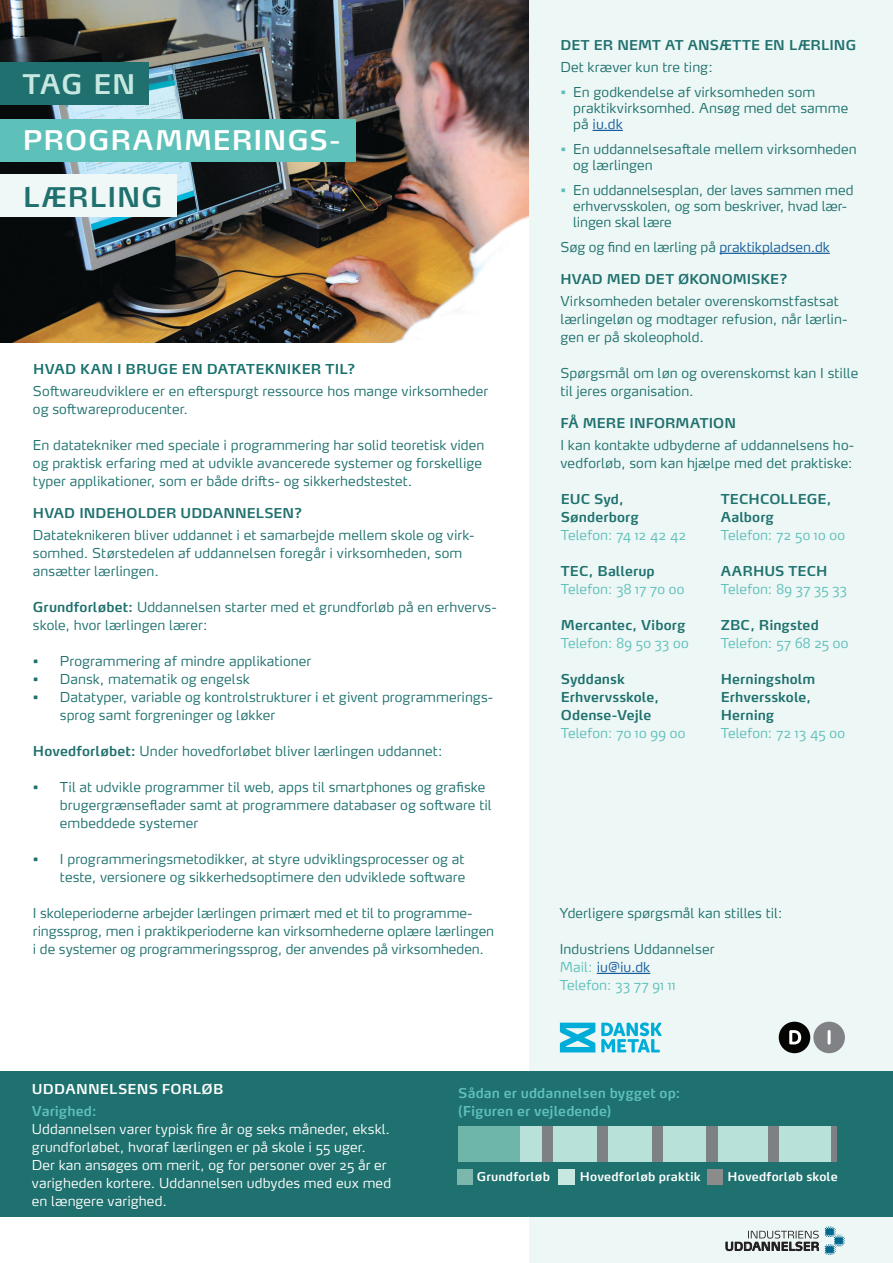
<style>
.page{position:relative;width:893px;height:1263px;background:#fff}
.page>*{position:absolute;margin:0;border:0;box-sizing:border-box;transform-origin:0 0}
.OVERSKRIFT{font:600 27px "Max";letter-spacing:.035em;color:#fff}
.OVERSKRIFT-2{font:600 27px "Max";letter-spacing:.04em;color:#1f706e}
.OVERSKRIFT-3{font:600 27px "Max";color:#c7e7e1}
.BRØDTEKST{font:300 13.5px/18px "Max OT";letter-spacing:.005em;color:#1e716e}
.Under_Mellemrubrik{font:300 13.5px/18px "Max OT";letter-spacing:.005em;color:#fff}
.BRØDTEKST-2{font:600 13.5px/18px "Max OT";letter-spacing:.005em;color:#1e716e}
.BRØDTEKST-3{font:300 13.5px "Max OT";letter-spacing:.01em;color:#5ebfbb}
.MELLEMRUBRIK{font:600 13.5px "Max";letter-spacing:.005em;color:#1f706e}
.Under_Mellemrubrik-2{font:600 13.5px "Max OT";letter-spacing:.005em;color:#5ebfbb}
.MELLEMRUBRIK-2{font:600 13.5px "Max OT";letter-spacing:.015em;color:#17716d}
.MELLEMRUBRIK-3{font:600 13.5px "Max OT";letter-spacing:.015em;color:#fff}
.t1{font:600 12px "Max OT";letter-spacing:.015em;color:#fff}
.s1{font-weight:600;color:#1f706e}
.s2{color:#5ebfbb}
.s3{color:#175d9e}
.s4{font-weight:600;color:#5ebfbb}
</style>
<div class="page">
<div style="left:529px;top:0;width:364px;height:1263px;background:#edf7f5"></div>
<div style="left:0;top:1071px;width:893px;height:146px;background:#1e716e"></div>
<img style="left:0;top:0;width:529px;height:342px">
<hr style="left:593px;top:130px;width:30px;height:1px;background:#175d9e">
<hr style="left:719px;top:253px;width:111px;height:1px;background:#175d9e">
<div style="left:0;top:63px;width:149px;height:42px;background:#1f706e"></div>
<div style="left:0;top:175px;width:176px;height:42px;background:#eff8f6"></div>
<svg style="left:725px;top:1230px;width:94px;height:22px"></svg>
<svg style="left:825px;top:1226px;width:20px;height:29px"></svg>
<div style="left:0;top:119px;width:355px;height:43px;background:#5dc1ba"></div>
<div style="left:558px;top:1169px;width:17px;height:15px;background:#c7e7e1"></div>
<div style="left:707px;top:1169px;width:16px;height:16px;background:#8b8b8b"></div>
<div style="left:457px;top:1170px;width:16px;height:15px;background:#7bb8ab"></div>
<svg style="left:601px;top:1022px;width:61px;height:30px"></svg>
<svg style="left:560px;top:1023px;width:35px;height:29px"></svg>
<div style="left:779px;top:1022px;width:31px;height:31px;background:#040503;border-radius:50%"></div>
<div style="left:813px;top:1022px;width:32px;height:31px;background:#808285;border-radius:50%"></div>
<hr style="left:828px;top:1030px;width:3px;height:14px;background:#fff;border-radius:2px">
<svg style="left:789px;top:1030px;width:12px;height:14px"></svg>
<div style="left:718px;top:1126px;width:50px;height:35px;background:#b8e1da"></div>
<div style="left:519px;top:1126px;width:23px;height:35px;background:#b8e1da"></div>
<div style="left:542px;top:1126px;width:12px;height:35px;background:#7d8183"></div>
<div style="left:554px;top:1126px;width:43px;height:35px;background:#b8e1da"></div>
<div style="left:597px;top:1126px;width:11px;height:35px;background:#7d8183"></div>
<div style="left:768px;top:1126px;width:12px;height:35px;background:#7d8183"></div>
<div style="left:780px;top:1126px;width:51px;height:35px;background:#b8e1da"></div>
<div style="left:831px;top:1126px;width:6px;height:35px;background:#7d8183"></div>
<div style="left:458px;top:1126px;width:61px;height:35px;background:#6eb6a9"></div>
<div style="left:608px;top:1126px;width:44px;height:35px;background:#b8e1da"></div>
<div style="left:652px;top:1126px;width:11px;height:35px;background:#7d8183"></div>
<div style="left:663px;top:1126px;width:44px;height:35px;background:#b8e1da"></div>
<div style="left:707px;top:1126px;width:11px;height:35px;background:#7d8183"></div>
<hr style="left:597px;top:973px;width:53px;height:1px;background:#175d9e">
<p class="OVERSKRIFT-3" style="left:23px;top:68px;width:114px">TAG EN</p>
<p class="OVERSKRIFT" style="left:23px;top:123px;width:319px">PROGRAMMERINGS-</p>
<p class="OVERSKRIFT-2" style="left:23px;top:180px;width:141px">LÆRLING</p>
<p class="MELLEMRUBRIK-2" style="left:33px;top:360px;width:324px">HVAD KAN I BRUGE EN DATATEKNIKER TIL?</p>
<p class="BRØDTEKST" style="left:33px;top:382px;width:457px">Softwareudviklere er en efterspurgt ressource hos mange virksomheder og softwareproducenter.</p>
<p class="BRØDTEKST" style="left:33px;top:436px;width:453px">En datatekniker med speciale i programmering har solid teoretisk viden og praktisk erfaring med at udvikle avancerede systemer og forskellige typer applikationer, som er både drifts- og sikkerhedstestet.</p>
<p class="MELLEMRUBRIK" style="left:33px;top:504px;width:271px">HVAD INDEHOLDER UDDANNELSEN?</p>
<p class="BRØDTEKST" style="left:33px;top:526px;width:443px">Datateknikeren bliver uddannet i et samarbejde mellem skole og virk&shy;somhed. Størstedelen af uddannelsen foregår i virksomheden, som ansætter lærlingen.</p>
<p class="BRØDTEKST" style="left:33px;top:598px;width:465px"><span class="s1">Grundforløbet:</span> Uddannelsen starter med et grundforløb på en erhvervs&shy;skole, hvor lærlingen lærer:</p>
<p class="BRØDTEKST" style="left:33px;top:652px;width:280px">• Programmering af mindre applikationer</p>
<p class="BRØDTEKST" style="left:33px;top:670px;width:218px">• Dansk, matematik og engelsk</p>
<p class="BRØDTEKST" style="left:60px;top:688px;width:435px;text-indent:-27px">• Datatyper, variable og kontrolstrukturer i et givent programmerings&shy;sprog samt forgreninger og løkker</p>
<p class="BRØDTEKST" style="left:33px;top:742px;width:411px"><span class="s1">Hovedforløbet:</span> Under hovedforløbet bliver lærlingen uddannet:</p>
<p class="BRØDTEKST" style="left:60px;top:778px;width:433px;text-indent:-27px">• Til at udvikle programmer til web, apps til smartphones og grafiske brugergrænseflader samt at programmere databaser og software til embeddede systemer</p>
<p class="BRØDTEKST" style="left:33px;top:850px;width:434px;text-align:right">• I programmeringsmetodikker, at styre udviklingsprocesser og at teste, versionere og sikkerhedsoptimere den udviklede software</p>
<p class="BRØDTEKST" style="left:33px;top:904px;width:463px">I skoleperioderne arbejder lærlingen primært med et til to programme&shy;ringssprog, men i praktikperioderne kan virksomhederne oplære lærlingen i de systemer og programmeringssprog, der anvendes på virksomheden.</p>
<p class="MELLEMRUBRIK" style="left:560px;top:36px;width:297px">DET ER NEMT AT ANSÆTTE EN LÆRLING</p>
<p class="BRØDTEKST" style="left:560px;top:58px;width:154px">Det kræver kun tre ting:</p>
<p class="BRØDTEKST" style="left:573px;top:84px;width:277px;line-height:16.2px;text-indent:-13px"><span class="s2">•</span> En godkendelse af virksomheden som praktikvirksomhed. Ansøg med det samme på <span class="s3">iu.dk</span></p>
<p class="BRØDTEKST" style="left:573px;top:141px;width:285px;line-height:16.2px;text-indent:-13px"><span class="s2">•</span> En uddannelsesaftale mellem virksomheden og lærlingen</p>
<p class="BRØDTEKST" style="left:573px;top:182px;width:282px;line-height:16.2px;text-indent:-13px"><span class="s2">•</span> En uddannelsesplan, der laves sammen med erhvervsskolen, og som beskriver, hvad lær&shy;lingen skal lære</p>
<p class="BRØDTEKST" style="left:560px;top:238px;width:271px">Søg og find en lærling på <span class="s3">praktikpladsen.dk</span></p>
<p class="MELLEMRUBRIK" style="left:560px;top:270px;width:229px">HVAD MED DET ØKONOMISKE?</p>
<p class="BRØDTEKST" style="left:560px;top:292px;width:289px">Virksomheden betaler overenskomstfastsat lærlingeløn og modtager refusion, når lærlin&shy;gen er på skoleophold.</p>
<p class="BRØDTEKST" style="left:560px;top:364px;width:299px">Spørgsmål om løn og overenskomst kan I stille til jeres organisation.</p>
<p class="MELLEMRUBRIK" style="left:560px;top:414px;width:177px">FÅ MERE INFORMATION</p>
<p class="BRØDTEKST" style="left:560px;top:436px;width:295px">I kan kontakte udbyderne af uddannelsens ho&shy;vedforløb, som kan hjælpe med det praktiske:</p>
<p class="BRØDTEKST-2" style="left:561px;top:490px;width:79px">EUC Syd,<br>Sønderborg</p>
<p class="BRØDTEKST-3" style="left:561px;top:527px;width:127px">Telefon: 74 12 42 42</p>
<p class="BRØDTEKST-2" style="left:561px;top:562px;width:95px">TEC, Ballerup</p>
<p class="BRØDTEKST-3" style="left:561px;top:581px;width:125px">Telefon: 38 17 70 00</p>
<p class="BRØDTEKST-2" style="left:561px;top:616px;width:126px">Mercantec, Viborg</p>
<p class="BRØDTEKST-3" style="left:561px;top:635px;width:130px">Telefon: 89 50 33 00</p>
<p class="BRØDTEKST-2" style="left:561px;top:670px;width:100px">Syddansk<br>Erhvervsskole,<br>Odense-Vejle</p>
<p class="BRØDTEKST-3" style="left:561px;top:725px;width:126px">Telefon: 70 10 99 00</p>
<p class="BRØDTEKST-2" style="left:721px;top:490px;width:112px">TECHCOLLEGE,</p>
<p class="BRØDTEKST-2" style="left:721px;top:508px;width:55px">Aalborg</p>
<p class="BRØDTEKST-3" style="left:721px;top:527px;width:126px">Telefon: 72 50 10 00</p>
<p class="BRØDTEKST-2" style="left:721px;top:562px;width:108px">AARHUS TECH</p>
<p class="BRØDTEKST-3" style="left:721px;top:581px;width:128px">Telefon: 89 37 35 33</p>
<p class="BRØDTEKST-2" style="left:721px;top:616px;width:100px">ZBC, Ringsted</p>
<p class="BRØDTEKST-3" style="left:721px;top:635px;width:129px">Telefon: 57 68 25 00</p>
<p class="BRØDTEKST-2" style="left:721px;top:670px;width:96px">Herningsholm<br>Erhversskole,</p>
<p class="BRØDTEKST-2" style="left:721px;top:706px;width:55px">Herning</p>
<p class="BRØDTEKST-3" style="left:721px;top:725px;width:126px">Telefon: 72 13 45 00</p>
<p class="BRØDTEKST" style="left:560px;top:904px;width:225px">Yderligere spørgsmål kan stilles til:</p>
<p class="BRØDTEKST" style="left:560px;top:940px;width:156px">Industriens Uddannelser<br><span class="s2">Mail:</span> <span class="s3">iu@iu.dk</span></p>
<p class="BRØDTEKST-3" style="left:560px;top:977px;width:118px">Telefon: 33 77 91 11</p>
<p class="MELLEMRUBRIK-3" style="left:32px;top:1080px;width:193px">UDDANNELSENS FORLØB</p>
<p class="Under_Mellemrubrik" style="left:32px;top:1102px;width:360px"><span class="s4">Varighed:<br></span>Uddannelsen varer typisk fire år og seks måneder, ekskl. grundforløbet, hvoraf lærlingen er på skole i 55 uger.</p>
<p class="Under_Mellemrubrik" style="left:32px;top:1156px;width:361px">Der kan ansøges om merit, og for personer over 25 år er varigheden kortere. Uddannelsen udbydes med eux med en længere varighed.</p>
<p class="Under_Mellemrubrik-2" style="left:458px;top:1085px;width:224px">Sådan er uddannelsen bygget op:</p>
<p class="Under_Mellemrubrik-2" style="left:458px;top:1103px;width:155px">(Figuren er vejledende)</p>
<p class="t1" style="left:477px;top:1169px;width:75px">Grundforløb</p>
<p class="t1" style="left:580px;top:1169px;width:122px">Hovedforløb praktik</p>
<p class="t1" style="left:727px;top:1169px;width:112px">Hovedforløb skole</p>
</div>
